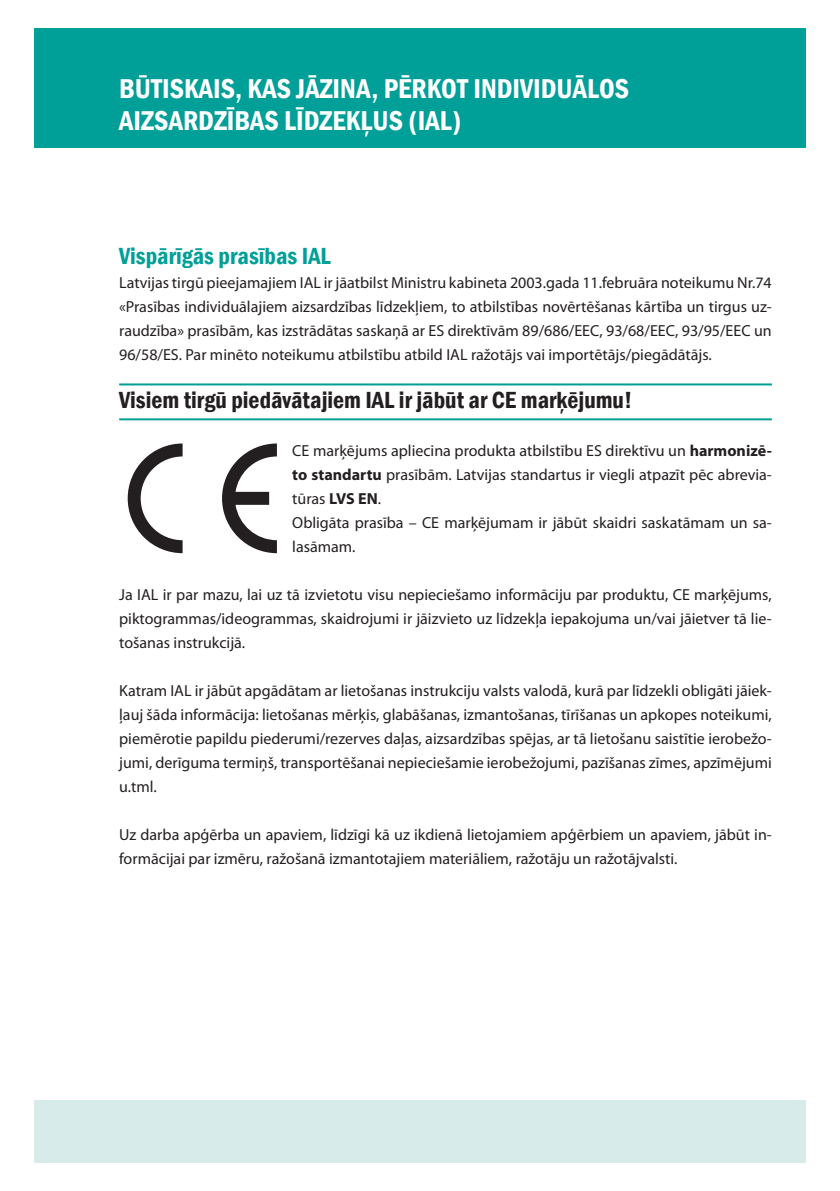
<style>
.page{position:relative;width:840px;height:1191px;background:#fff}
.page>*{position:absolute;margin:0;border:0;box-sizing:border-box;transform-origin:0 0}
.t1{font:600 condensed 28px/32px "Franklin Gothic";color:#fff}
.t2{font:600 condensed 24px "Franklin Gothic";color:#231f20}
.t3{font:600 condensed 24px "Franklin Gothic";color:#009f98}
.t4{font:16px/24px "Myriad Pro";color:#231f20;text-align:justify}
.s1{font-weight:700}
</style>
<div class="page">
<div style="left:34px;top:28px;width:771px;height:119px;background:#009f98"></div>
<div style="left:34px;top:1100px;width:771px;height:62px;background:#d6ebea"></div>
<hr style="left:119px;top:383px;width:652px;height:2px;background:#009f98">
<hr style="left:119px;top:418px;width:652px;height:2px;background:#009f98">
<svg style="left:128px;top:443px;width:149px;height:110px"></svg>
<h1 class="t1" style="left:119px;top:73px;width:511px">BŪTISKAIS, KAS JĀZINA, PĒRKOT INDIVIDUĀLOS<br>AIZSARDZĪBAS LĪDZEKĻUS (IAL)</h1>
<h2 class="t3" style="left:119px;top:240px;width:213px">Vispārīgās prasības IAL</h2>
<p class="t4" style="left:119px;top:271px;width:653px">Latvijas tirgū pieejamajiem IAL ir jāatbilst Ministru kabineta 2003.gada 11.februāra noteikumu Nr.74 «Prasības individuālajiem aizsardzības līdzekļiem, to atbilstības novērtēšanas kārtība un tirgus uz&shy;raudzība» prasībām, kas izstrādātas saskaņā ar ES direktīvām 89/686/EEC, 93/68/EEC, 93/95/EEC un 96/58/ES. Par minēto noteikumu atbilstību atbild IAL ražotājs vai importētājs/piegādātājs.</p>
<h2 class="t2" style="left:119px;top:384px;width:514px">Visiem tirgū piedāvātajiem IAL ir jābūt ar CE marķējumu!</h2>
<p class="t4" style="left:292px;top:439px;width:481px;text-align:left">CE marķējums apliecina produkta atbilstību ES direktīvu un <span class="s1">harmonizē&shy;to standartu</span> prasībām. Latvijas standartus ir viegli atpazīt pēc abrevia&shy;tūras <span class="s1">LVS EN</span>.<br>Obligāta prasība – CE marķējumam ir jābūt skaidri saskatāmam un sa&shy;lasāmam.</p>
<p class="t4" style="left:119px;top:583px;width:653px">Ja IAL ir par mazu, lai uz tā izvietotu visu nepieciešamo informāciju par produktu, CE marķējums, piktogrammas/ideogrammas, skaidrojumi ir jāizvieto uz līdzekļa iepakojuma un/vai jāietver tā lie&shy;tošanas instrukcijā.</p>
<p class="t4" style="left:119px;top:679px;width:653px">Katram IAL ir jābūt apgādātam ar lietošanas instrukciju valsts valodā, kurā par līdzekli obligāti jāiek&shy;ļauj šāda informācija: lietošanas mērķis, glabāšanas, izmantošanas, tīrīšanas un apkopes noteikumi, piemērotie papildu piederumi/rezerves daļas, aizsardzības spējas, ar tā lietošanu saistītie ierobežo&shy;jumi, derīguma termiņš, transportēšanai nepieciešamie ierobežojumi, pazīšanas zīmes, apzīmējumi u.tml.</p>
<p class="t4" style="left:119px;top:823px;width:653px">Uz darba apģērba un apaviem, līdzīgi kā uz ikdienā lietojamiem apģērbiem un apaviem, jābūt in&shy;formācijai par izmēru, ražošanā izmantotajiem materiāliem, ražotāju un ražotājvalsti.</p>
</div>
